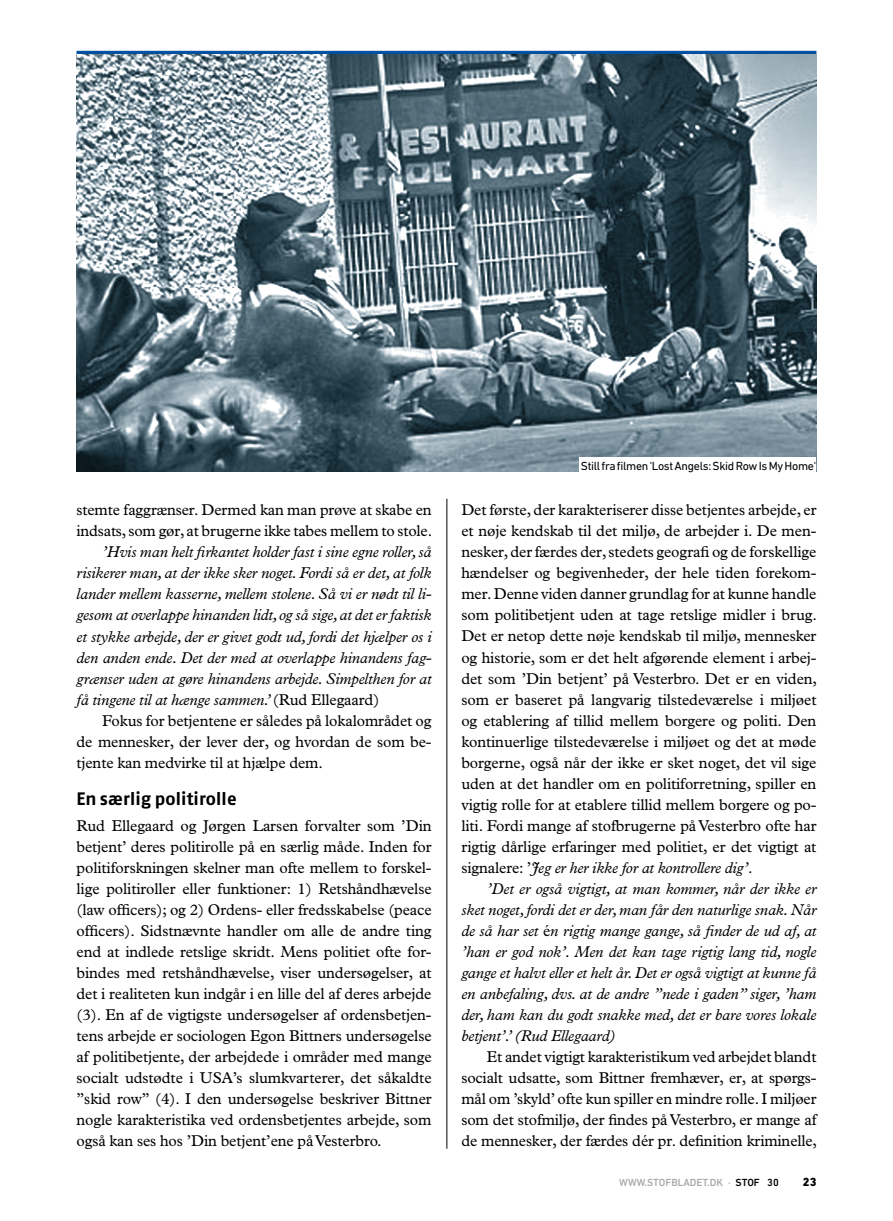
<style>
.page{position:relative;width:893px;height:1221px;background:#fff}
.page>*{position:absolute;margin:0;border:0;box-sizing:border-box;transform-origin:0 0}
.t1{font:700 18px "Fago No";letter-spacing:.01em;color:#000}
.t2{font:15.75px/21px "Plantin";letter-spacing:-.005em;color:#000;text-align:justify}
.t3{font:italic 15.75px/21px "Plantin";letter-spacing:-.005em;color:#000;text-align:justify}
.t4{font:12px "DIN Next LT Pro";letter-spacing:-.025em;color:#000}
.t5{font:800 12px "DIN Next LT Pro";color:#000}
.t6{font:500 10.5px "DIN Next LT Pro";color:#a7a9ac}
.s1{font-style:normal}
.s2{font-style:italic}
.s3{color:#000}
</style>
<div class="page">
<hr style="left:77px;top:51px;width:739px;height:4px;background:#00519f">
<hr style="left:446px;top:499px;width:1px;height:649px;background:#000">
<img style="left:77px;top:54px;width:739px;height:417px">
<div style="left:579px;top:457px;width:237px;height:16px;background:#fff"></div>
<p class="t2" style="left:77px;top:499px;width:357px">stemte faggrænser. Dermed kan man prøve at skabe en indsats, som gør, at brugerne ikke tabes mellem to stole.</p>
<p class="t3" style="left:77px;top:541px;width:357px;text-indent:26px">’Hvis man helt firkantet holder fast i sine egne roller, så risikerer man, at der ikke sker noget. Fordi så er det, at folk lander mellem kasserne, mellem stolene. Så vi er nødt til li&shy;gesom at overlappe hinanden lidt, og så sige, at det er faktisk et stykke arbejde, der er givet godt ud, fordi det hjælper os i den anden ende. Det der med at overlappe hinandens fag&shy;grænser uden at gøre hinandens arbejde. Simpelthen for at få tingene til at hænge sammen.’ <span class="s1">(Rud Ellegaard)</span></p>
<p class="t2" style="left:77px;top:709px;width:357px;text-indent:26px">Fokus for betjentene er således på lokalområdet og de mennesker, der lever der, og hvordan de som be&shy;tjente kan medvirke til at hjælpe dem.</p>
<p class="t1" style="left:77px;top:788px;width:162px">En særlig politirolle</p>
<p class="t2" style="left:77px;top:814px;width:357px">Rud Ellegaard og Jørgen Larsen forvalter som ’Din betjent’ deres politirolle på en særlig måde. Inden for politiforskningen skelner man ofte mellem to forskel&shy;lige politiroller eller funktioner: 1) Retshåndhævelse (law officers); og 2) Ordens- eller fredsskabelse (peace officers). Sidstnævnte handler om alle de andre ting end at indlede retslige skridt. Mens politiet ofte for&shy;bindes med retshåndhævelse, viser undersøgelser, at det i realiteten kun indgår i en lille del af deres arbejde (3). En af de vigtigste undersøgelser af ordensbetjen&shy;tens arbejde er sociologen Egon Bittners undersøgelse af politibetjente, der arbejdede i områder med mange socialt udstødte i USA’s slumkvarterer, det såkaldte ”skid row” (4). I den undersøgelse beskriver Bittner nogle karakteristika ved ordensbetjentes arbejde, som også kan ses hos ’Din betjent’ene på Vesterbro.</p>
<p class="t4" style="left:581px;top:459px;width:237px">Still fra filmen 'Lost Angels: Skid Row Is My Home'</p>
<p class="t2" style="left:461px;top:499px;width:357px">Det første, der karakteriserer disse betjentes arbejde, er et nøje kendskab til det miljø, de arbejder i. De men&shy;nesker, der færdes der, stedets geografi og de forskellige hændelser og begivenheder, der hele tiden forekom&shy;mer. Denne viden danner grundlag for at kunne handle som politibetjent uden at tage retslige midler i brug.<br>Det er netop dette nøje kendskab til miljø, mennesker og historie, som er det helt afgørende element i arbej&shy;det som ’Din betjent’ på Vesterbro. Det er en viden, som er baseret på langvarig tilstedeværelse i miljøet og etablering af tillid mellem borgere og politi. Den kontinuerlige tilstedeværelse i miljøet og det at møde borgerne, også når der ikke er sket noget, det vil sige uden at det handler om en politiforretning, spiller en vigtig rolle for at etablere tillid mellem borgere og po&shy;liti. Fordi mange af stofbrugerne på Vesterbro ofte har rigtig dårlige erfaringer med politiet, er det vigtigt at signalere: ’<span class="s2">Jeg er her ikke for at kontrollere dig’</span>.</p>
<p class="t3" style="left:461px;top:877px;width:357px;text-indent:26px">’Det er også vigtigt, at man kommer, når der ikke er sket noget, fordi det er der, man får den naturlige snak. Når de så har set <span class="s1">é</span>n rigtig mange gange, så finder de ud af, at ’han er god nok’. Men det kan tage rigtig lang tid, nogle gange et halvt eller et helt år. Det er også vigtigt at kunne få en anbefaling, dvs. at de andre ”nede i gaden” siger, ’ham der, ham kan du godt snakke med, det er bare vores lokale betjent’.’ (Rud Ellegaard)</p>
<p class="t2" style="left:461px;top:1045px;width:357px;text-indent:26px">Et andet vigtigt karakteristikum ved arbejdet blandt socialt udsatte, som Bittner fremhæver, er, at spørgs&shy;mål om ’skyld’ ofte kun spiller en mindre rolle. I miljøer som det stofmiljø, der findes på Vesterbro, er mange af de mennesker, der færdes dér pr. definition kriminelle,</p>
<p class="t6" style="left:619px;top:1175px;width:161px">WWW.STOFBLADET.DK · <span class="s3">STOF 30</span></p>
<p class="t5" style="left:803px;top:1174px;width:15px">23</p>
</div>
